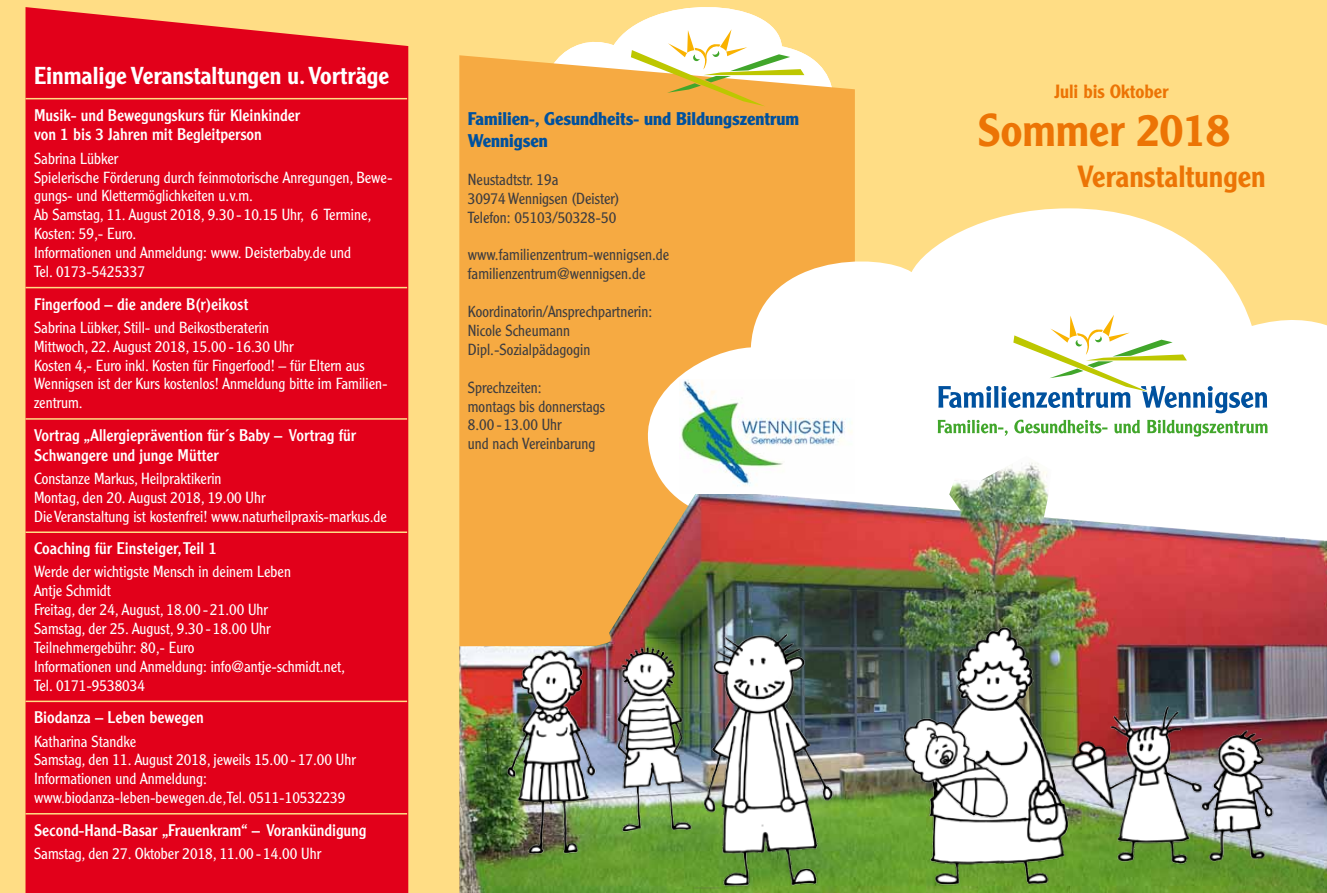
<style>
.page{position:relative;width:1327px;height:893px;background:#ffdd85}
.page>*{position:absolute;margin:0;border:0;box-sizing:border-box;transform-origin:0 0}
.t1{font:500 45px "Clearface Gothic LH";color:#ec7405}
.t2{font:500 30px "Clearface Gothic LH";color:#ec7405}
.t3{font:500 24px "Clearface Gothic LH";color:#fff}
.t4{font:500 18.75px "Clearface Gothic LH";color:#ec7405}
.t5{font:700 18px/21.6px "Clearface Gothic LH";color:#00519e}
.t6{font:16.5px/19.8px "Clearface Gothic LH";color:#fff}
.t7{font:300 15.75px/18.9px "Clearface Gothic LH";color:#fff}
.t8{font:300 15.75px/18.9px "Clearface Gothic LH";color:#3e3d40}
</style>
<div class="page">
<svg style="left:561px;top:7px;width:245px;height:48px"></svg>
<div style="left:459px;top:55px;width:396px;height:401px;background:#f6aa42"></div>
<svg style="left:643px;top:208px;width:684px;height:248px;fill:#fff"></svg>
<img style="left:459px;top:456px;width:868px;height:437px">
<svg style="left:631px;top:29px;width:173px;height:77px;background:#efd798"></svg>
<svg style="left:938px;top:420px;width:329px;height:17px;background:#c0e1b9"></svg>
<svg style="left:938px;top:315px;width:329px;height:98px;background:#e1e9e6"></svg>
<div style="left:26px;top:7px;width:382px;height:886px;background:#e2001a"></div>
<img style="left:679px;top:380px;width:176px;height:113px">
<img style="left:1078px;top:703px;width:200px;height:169px">
<img style="left:608px;top:643px;width:53px;height:199px">
<img style="left:502px;top:632px;width:105px;height:231px">
<img style="left:923px;top:621px;width:155px;height:272px">
<img style="left:661px;top:623px;width:178px;height:270px">
<img style="left:894px;top:711px;width:124px;height:113px">
<hr style="left:26px;top:98px;width:381px;height:1px;background:#ffdd85">
<hr style="left:26px;top:287px;width:381px;height:1px;background:#ffdd85">
<hr style="left:26px;top:418px;width:381px;height:2px;background:#ffdd85">
<hr style="left:26px;top:531px;width:381px;height:2px;background:#ffdd85">
<hr style="left:26px;top:701px;width:381px;height:1px;background:#ffdd85">
<hr style="left:26px;top:813px;width:381px;height:1px;background:#ffdd85">
<h3 class="t3" style="left:34px;top:61px;width:357px">Einmalige Veranstaltungen u. Vorträge</h3>
<p class="t6" style="left:34px;top:105px;width:268px">Musik- und Bewegungskurs für Kleinkinder von 1 bis 3 Jahren mit Begleitperson</p>
<p class="t7" style="left:34px;top:149px;width:360px">Sabrina Lübker<br>Spielerische Förderung durch feinmotorische Anregungen, Bewe&shy;gungs- und Klettermöglichkeiten u.v.m.<br>Ab Samstag, 11. August 2018, 9.30 - 10.15 Uhr, 6 Termine, Kosten: 59,- Euro.<br>Informationen und Anmeldung: www. Deisterbaby.de und<br>Tel. 0173-5425337</p>
<p class="t6" style="left:34px;top:294px;width:216px">Fingerfood – die andere B(r)eikost</p>
<p class="t7" style="left:34px;top:318px;width:355px">Sabrina Lübker, Still- und Beikostberaterin<br>Mittwoch, 22. August 2018, 15.00 - 16.30 Uhr<br>Kosten 4,- Euro inkl. Kosten für Fingerfood! – für Eltern aus Wennigsen ist der Kurs kostenlos! Anmeldung bitte im Familien&shy;zentrum.</p>
<p class="t6" style="left:34px;top:425px;width:324px">Vortrag „Allergieprävention für´s Baby – Vortrag für<br>Schwangere und junge Mütter</p>
<p class="t7" style="left:34px;top:469px;width:354px">Constanze Markus, Heilpraktikerin<br>Montag, den 20. August 2018, 19.00 Uhr<br>Die Veranstaltung ist kostenfrei! www.naturheilpraxis-markus.de</p>
<p class="t6" style="left:34px;top:538px;width:185px">Coaching für Einsteiger, Teil 1</p>
<p class="t7" style="left:34px;top:562px;width:312px">Werde der wichtigste Mensch in deinem Leben<br>Antje Schmidt<br>Freitag, der 24, August, 18.00 - 21.00 Uhr<br>Samstag, der 25. August, 9.30 - 18.00 Uhr Teilnehmergebühr: 80,- Euro<br>Informationen und Anmeldung: info@antje-schmidt.net, Tel. 0171-9538034</p>
<p class="t6" style="left:34px;top:707px;width:171px">Biodanza – Leben bewegen</p>
<p class="t7" style="left:34px;top:731px;width:323px">Katharina Standke<br>Samstag, den 11. August 2018, jeweils 15.00 - 17.00 Uhr Informationen und Anmeldung: www.biodanza-leben-bewegen.de, Tel. 0511-10532239</p>
<p class="t6" style="left:34px;top:820px;width:334px">Second-Hand-Basar „Frauenkram“ – Vorankündigung</p>
<p class="t7" style="left:34px;top:844px;width:288px">Samstag, den 27. Oktober 2018, 11.00 - 14.00 Uhr</p>
<p class="t5" style="left:468px;top:108px;width:333px">Familien-, Gesundheits- und Bildungszentrum<br>Wennigsen</p>
<p class="t8" style="left:468px;top:170px;width:153px">Neustadtstr. 19a<br>30974 Wennigsen (Deister)<br>Telefon: 05103/50328-50</p>
<p class="t8" style="left:468px;top:245px;width:203px">www.familienzentrum-wennigsen.de familienzentrum@wennigsen.de</p>
<p class="t8" style="left:468px;top:302px;width:186px">Koordinatorin/Ansprechpartnerin:<br>Nicole Scheumann<br>Dipl.-Sozialpädagogin</p>
<p class="t8" style="left:468px;top:378px;width:139px">Sprechzeiten:<br>montags bis donnerstags<br>8.00 - 13.00 Uhr<br>und nach Vereinbarung</p>
<p class="t4" style="left:1054px;top:80px;width:116px">Juli bis Oktober</p>
<h1 class="t1" style="left:977px;top:102px;width:254px">Sommer 2018</h1>
<h2 class="t2" style="left:1077px;top:158px;width:190px">Veranstaltungen</h2>
</div>
